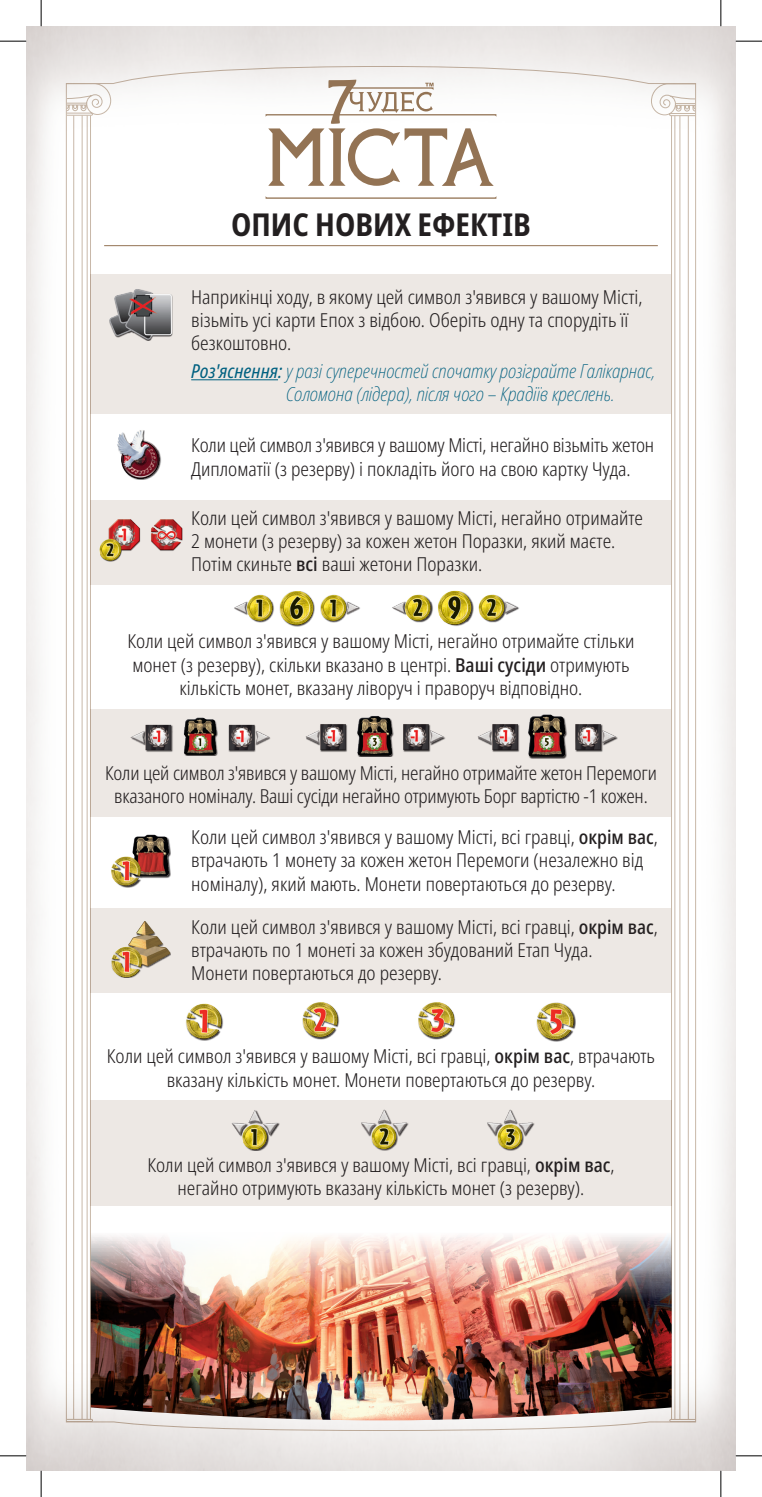
<style>
.page{position:relative;width:762px;height:1497px;background:#fff}
.page>*{position:absolute;margin:0;border:0;box-sizing:border-box;transform-origin:0 0}
.t1{font:700 condensed 31.5px "Noto Sans";color:#231f20}
.PARAGRAPHE_RETRAIT{font:300 condensed 19.25px/23.1px "Noto Sans";color:#231f20}
.PARAGRAPHE_CENTRE{font:300 condensed 19.25px/23.1px "Noto Sans";color:#231f20;text-align:center}
.PARAGRAPH{font:300 condensed 19.25px/23.1px "Noto Sans";color:#231f20}
.PARAGRAPHE_RETRAIT-2{font:italic 200 condensed 19.25px/23.1px "Noto Sans";color:#006080}
.s1{font-weight:400}
.s2{font-weight:500}
</style>
<div class="page">
<img style="left:26px;top:26px;width:710px;height:1444px">
<div style="left:91px;top:274px;width:580px;height:140px;background:#ede8e4"></div>
<div style="left:91px;top:500px;width:580px;height:84px;background:#ede8e4"></div>
<div style="left:91px;top:708px;width:580px;height:108px;background:#ede8e4"></div>
<div style="left:91px;top:908px;width:580px;height:84px;background:#ede8e4"></div>
<div style="left:91px;top:1100px;width:581px;height:105px;background:#ede8e4"></div>
<img style="left:109px;top:289px;width:64px;height:52px">
<img style="left:115px;top:427px;width:48px;height:55px">
<img style="left:99px;top:519px;width:84px;height:43px">
<img style="left:388px;top:590px;width:130px;height:39px">
<img style="left:229px;top:590px;width:130px;height:39px">
<img style="left:305px;top:716px;width:141px;height:41px">
<img style="left:130px;top:717px;width:141px;height:39px">
<img style="left:477px;top:714px;width:141px;height:45px">
<img style="left:111px;top:833px;width:60px;height:57px">
<img style="left:111px;top:921px;width:60px;height:57px">
<img style="left:296px;top:1000px;width:44px;height:41px">
<div style="left:185px;top:1003px;width:42px;height:37px;background:#fff"></div>
<img style="left:184px;top:1000px;width:41px;height:41px">
<div style="left:418px;top:1001px;width:42px;height:38px;background:#fff"></div>
<img style="left:416px;top:1000px;width:41px;height:41px">
<img style="left:534px;top:1000px;width:44px;height:41px">
<img style="left:361px;top:1109px;width:48px;height:42px">
<img style="left:231px;top:1110px;width:49px;height:41px">
<img style="left:487px;top:1109px;width:48px;height:42px">
<hr style="left:104px;top:245px;width:554px;height:1px;background:#937354">
<img style="left:91px;top:1228px;width:581px;height:192px">
<hr style="left:191px;top:379px;width:87px;height:1px;background:#006080">
<svg style="left:266px;top:79px;width:230px;height:120px"></svg>
<svg style="left:0;top:41px;width:26px;height:1px"></svg>
<svg style="left:736px;top:41px;width:26px;height:1px"></svg>
<svg style="left:0;top:1455px;width:26px;height:1px"></svg>
<svg style="left:736px;top:1455px;width:26px;height:1px"></svg>
<svg style="left:41px;top:0;width:1px;height:26px"></svg>
<svg style="left:41px;top:1470px;width:1px;height:26px"></svg>
<svg style="left:720px;top:0;width:1px;height:26px"></svg>
<svg style="left:720px;top:1470px;width:1px;height:26px"></svg>
<h1 class="t1" style="left:231px;top:202px;width:301px">ОПИС НОВИХ ЕФЕКТІВ</h1>
<p class="PARAGRAPH" style="left:191px;top:285px;width:453px">Наприкінці ходу, в якому цей символ з'явився у вашому Місті, візьміть усі карти Епох з відбою. Оберіть одну та спорудіть її безкоштовно.</p>
<p class="PARAGRAPHE_RETRAIT-2" style="left:286px;top:360px;width:371px;text-indent:-95px"><span class="s1">Роз'яснення:</span> у разі суперечностей спочатку розіграйте Галікарнас,<br>Соломона (лідера), після чого – Крадіїв креслень.</p>
<p class="PARAGRAPHE_RETRAIT" style="left:191px;top:434px;width:465px">Коли цей символ з'явився у вашому Місті, негайно візьміть жетон<br>Дипломатії (з резерву) і покладіть його на свою картку Чуда.</p>
<p class="PARAGRAPHE_RETRAIT" style="left:191px;top:507px;width:453px">Коли цей символ з'явився у вашому Місті, негайно отримайте<br>2 монети (з резерву) за кожен жетон Поразки, який маєте.<br>Потім скиньте <span class="s2">всі</span> ваші жетони Поразки.</p>
<p class="PARAGRAPHE_CENTRE" style="left:128px;top:630px;width:508px">Коли цей символ з'явився у вашому Місті, негайно отримайте стільки монет (з резерву), скільки вказано в центрі. <span class="s2">Ваші сусіди</span> отримують кількість монет, вказану ліворуч і праворуч відповідно.</p>
<p class="PARAGRAPHE_CENTRE" style="left:105px;top:761px;width:553px">Коли цей символ з'явився у вашому Місті, негайно отримайте жетон Перемоги вказаного номіналу. Ваші сусіди негайно отримують Борг вартістю -1 кожен.</p>
<p class="PARAGRAPHE_RETRAIT" style="left:191px;top:826px;width:468px">Коли цей символ з'явився у вашому Місті, всі гравці, <span class="s2">окрім вас</span>, втрачають 1 монету за кожен жетон Перемоги (незалежно від номіналу), який мають. Монети повертаються до резерву.</p>
<p class="PARAGRAPHE_RETRAIT" style="left:191px;top:915px;width:468px">Коли цей символ з'явився у вашому Місті, всі гравці, <span class="s2">окрім вас</span>, втрачають по 1 монеті за кожен збудований Етап Чуда.<br>Монети повертаються до резерву.</p>
<p class="PARAGRAPHE_CENTRE" style="left:107px;top:1045px;width:550px">Коли цей символ з'явився у вашому Місті, всі гравці, <span class="s2">окрім вас</span>, втрачають вказану кількість монет. Монети повертаються до резерву.</p>
<p class="PARAGRAPHE_CENTRE" style="left:147px;top:1153px;width:469px">Коли цей символ з'явився у вашому Місті, всі гравці, <span class="s2">окрім вас</span>, негайно отримують вказану кількість монет (з резерву).</p>
</div>
